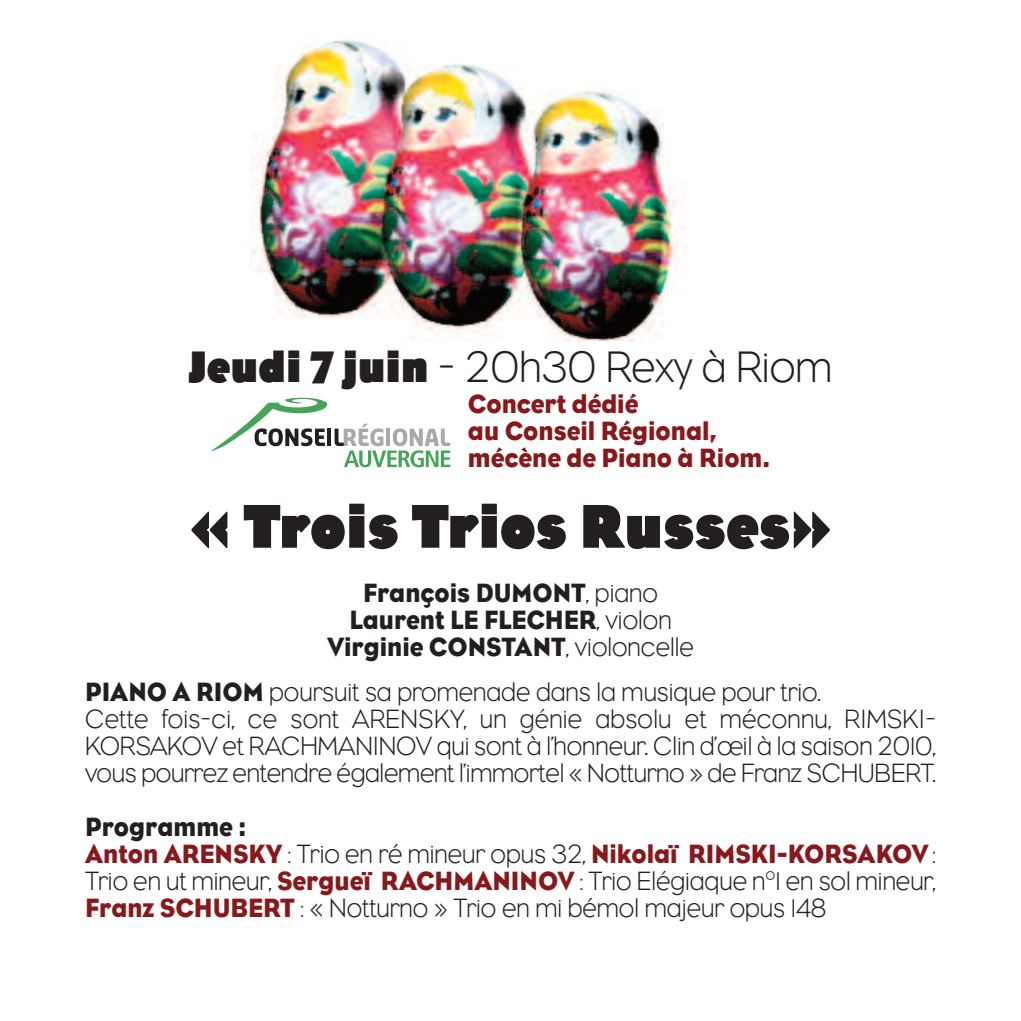
<style>
.page{position:relative;width:1021px;height:1021px;background:#fff}
.page>*{position:absolute;margin:0;border:0;box-sizing:border-box;transform-origin:0 0}
.t1{font:900 63px "Eagle";color:#231f20;scale:.95 1}
.t2{font:300 45px "Eagle";color:#231f20;scale:.95 1}
.t3{font:300 27px/27px "Eagle";color:#231f20;scale:.95 1}
.t4{font:27px/27px "Eagle";color:#231f20;text-align:center;scale:.95 1}
.t5{font:27px/27px "Eagle";color:#88181b;scale:.95 1}
.s1{font-weight:900}
.s2{font-weight:300}
.s3{font-weight:400}
.s4{font-weight:400;color:#88181b}
</style>
<div class="page">
<svg style="left:211px;top:397px;width:116px;height:54px"></svg>
<hr style="left:327px;top:428px;width:4px;height:18px;background:#231f20">
<svg style="left:334px;top:423px;width:116px;height:44px"></svg>
<img style="left:250px;top:40px;width:437px;height:302px">
<h2 class="t2" style="left:189px;top:340px;width:678px"><span class="s1">Jeudi 7 juin</span> - 20h30 Rexy à Riom</h2>
<p class="t5" style="left:468px;top:390px;width:320px">Concert dédié<br>au Conseil Régional, mécène de Piano à Riom.</p>
<h1 class="t1" style="left:190px;top:489px;width:676px">« Trois Trios Russes»</h1>
<p class="t4" style="left:327px;top:579px;width:388px">François DUMONT<span class="s2">, piano<br></span>Laurent LE FLECHER<span class="s2">, violon<br></span>Virginie CONSTANT<span class="s2">, violoncelle</span></p>
<p class="t3" style="left:85px;top:678px;width:897px"><span class="s3">PIANO A RIOM</span> poursuit sa promenade dans la musique pour trio.<br>Cette fois-ci, ce sont ARENSKY, un génie absolu et méconnu, RIMSKI-KORSAKOV et RACHMANINOV qui sont à l’honneur. Clin d’œil à la saison 2010, vous pourrez entendre également l’immortel « Notturno » de Franz SCHUBERT.</p>
<p class="t3" style="left:85px;top:813px;width:897px"><span class="s3">Programme :<br></span><span class="s4">Anton ARENSKY</span> : Trio en ré mineur opus 32, <span class="s4">Nikolaï RIMSKI-KORSAKOV</span>:<br>Trio en ut mineur, <span class="s4">Sergueï RACHMANINOV</span> : Trio Elégiaque n°1 en sol mineur, <span class="s4">Franz SCHUBERT</span> : « Notturno » Trio en mi bémol majeur opus 148</p>
</div>
